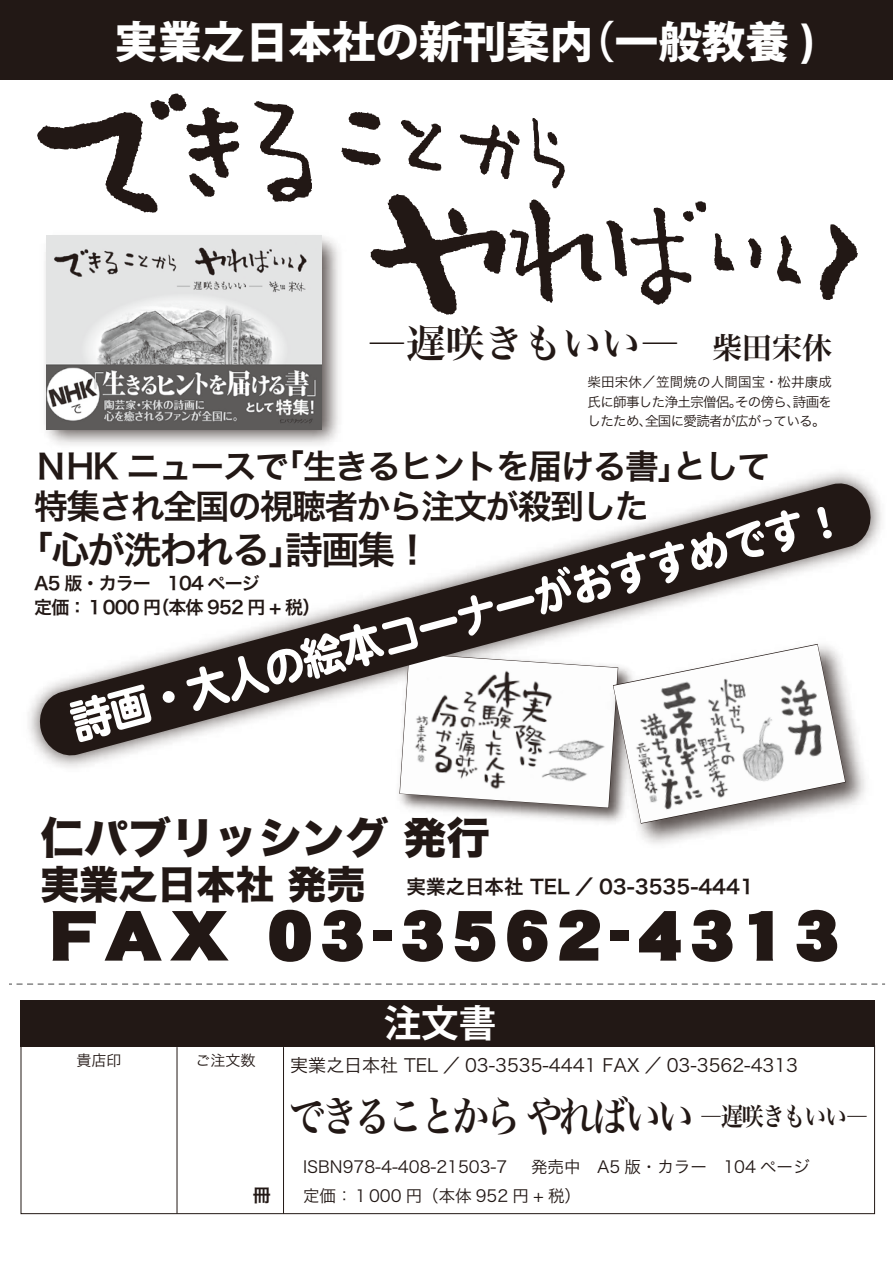
<style>
.page{position:relative;width:893px;height:1263px;background:#fff}
.page>*{position:absolute;margin:0;border:0;box-sizing:border-box;transform-origin:0 0}
.t1{font:63px "DF Gothic SU MP RKSJ H";letter-spacing:.08em;color:#221815;scale:1.19 1}
.t2{font:46.5px "DF Maru Gothic Std W9";color:#fff;scale:.91 1}
.t3{font:800 43.5px "Koz Go Pr 6 N";color:#fff}
.t4{font:43.5px "Hira Kaku Std N W8";color:#221815}
.t5{font:42px "Hira Min Pro N W6";letter-spacing:-.1em;color:#221815;scale:.87 1}
.t6{font:39px "Hira Min Pro N W6";color:#221815}
.t7{font:37.95px "Hira Kaku Pro N W6";letter-spacing:-.05em;color:#221815}
.t8{font:700 37.5px "Koz Go Pr 6 N";color:#fff}
.t9{font:33.9px/40.2px "Hira Kaku Pro N W6";letter-spacing:-.05em;color:#221815}
.t10{font:30px "Hira Min Pro N W6";color:#221815}
.t11{font:25.5px "Hira Min Pro N W6";letter-spacing:-.05em;color:#221815;scale:.86 1}
.t12{font:19.5px "Hira Kaku Pro N W6";color:#221815}
.t13{font:18px "Hira Kaku Pro N W3";color:#221815}
.t14{font:18px/24px "Hira Kaku Pro N W6";letter-spacing:-.05em;color:#221815}
.t15{font:18px "Hira Kaku Pro W6";color:#221815}
.t16{font:16.5px/28.5px "Hira Kaku Pro N W3";color:#221815}
.t17{font:15px "Hira Kaku Pro W3";color:#221815}
.t18{font:13.5px/19.5px "Hira Kaku Pro N W3";letter-spacing:-.05em;color:#221815;text-align:justify}
.s1{font-family:"Hira Kaku Std N W8";font-size:39px}
</style>
<div class="page">
<img style="left:45px;top:235px;width:294px;height:210px">
<img style="left:47px;top:236px;width:274px;height:193px">
<img style="left:637px;top:778px;width:228px;height:66px">
<svg style="left:399px;top:778px;width:447px;height:46px"></svg>
<img style="left:613px;top:778px;width:232px;height:45px">
<hr style="left:177px;top:1047px;width:1px;height:167px;background:#221815">
<div style="left:20px;top:1001px;width:855px;height:46px;background:#221815"></div>
<hr style="left:283px;top:1047px;width:1px;height:167px;background:#221815">
<img style="left:28px;top:472px;width:854px;height:306px">
<svg style="left:37px;top:480px;width:837px;height:279px"></svg>
<div style="left:0;top:0;width:893px;height:80px;background:#221815"></div>
<svg style="left:9px;top:983px;width:876px;height:2px"></svg>
<svg style="left:820px;top:224px;width:38px;height:76px"></svg>
<svg style="left:714px;top:233px;width:20px;height:38px"></svg>
<svg style="left:777px;top:235px;width:24px;height:49px"></svg>
<svg style="left:748px;top:238px;width:14px;height:31px"></svg>
<svg style="left:371px;top:194px;width:336px;height:120px"></svg>
<svg style="left:349px;top:112px;width:31px;height:18px"></svg>
<svg style="left:401px;top:120px;width:40px;height:51px"></svg>
<svg style="left:460px;top:125px;width:60px;height:54px"></svg>
<svg style="left:532px;top:118px;width:33px;height:70px"></svg>
<svg style="left:341px;top:148px;width:40px;height:18px"></svg>
<svg style="left:37px;top:93px;width:202px;height:120px"></svg>
<svg style="left:254px;top:101px;width:58px;height:101px"></svg>
<h3 class="t3" style="left:115px;top:18px;width:701px">実業之日本社の新刊案内（一般教養 )</h3>
<h3 class="t6" style="left:367px;top:309px;width:313px">―遅咲きもいい―</h3>
<h3 class="t10" style="left:712px;top:322px;width:121px">柴田宋休</h3>
<p class="t18" style="left:587px;top:372px;width:246px">柴田宋休／笠間焼の人間国宝・松井康成氏に師事した浄土宗僧侶。その傍ら、詩画をしたため、全国に愛読者が広がっている。</p>
<h3 class="t9" style="left:34px;top:444px;width:738px">ＮHK ニュースで｢生きるヒントを届ける書」として特集され全国の視聴者から注文が殺到した</h3>
<h2 class="t2" style="left:65px;top:698px;width:881px;rotate:-15deg">詩画・大人の絵本コーナーがおすすめです！</h2>
<h3 class="t7" style="left:15px;top:516px;width:418px">「心が洗われる」詩画集！</h3>
<p class="t14" style="left:34px;top:570px;width:288px">A5 版・カラー　104 ページ<br>定価：１000 円（本体 952 円 + 税）</p>
<h3 class="t4" style="left:40px;top:813px;width:451px">仁パブリッシング 発行</h3>
<p class="t12" style="left:40px;top:869px;width:715px"><span class="s1">実業之日本社 発売</span> 実業之日本社 TEL ／ 03-3535-4441</p>
<h1 class="t1" style="left:50px;top:904px;width:666px">FAX 03-3562-4313</h1>
<p class="t17" style="left:76px;top:1046px;width:46px">貴店印</p>
<p class="t17" style="left:195px;top:1046px;width:61px">ご注文数</p>
<p class="t15" style="left:253px;top:1179px;width:19px">冊</p>
<h3 class="t8" style="left:384px;top:1002px;width:114px">注文書</h3>
<p class="t13" style="left:290px;top:1049px;width:509px">実業之日本社 TEL ／ 03-3535-4441 FAX ／ 03-3562-4313</p>
<h3 class="t5" style="left:289px;top:1079px;width:467px">できることから やればいい</h3>
<p class="t16" style="left:303px;top:1151px;width:279px">ISBN978-4-408-21503-7<br>定価：１000 円（本体 952 円 + 税）</p>
<h3 class="t11" style="left:700px;top:1094px;width:197px">―遅咲きもいい―</h3>
<p class="t16" style="left:531px;top:1151px;width:280px">発売中　A5 版・カラー　104 ページ</p>
</div>
